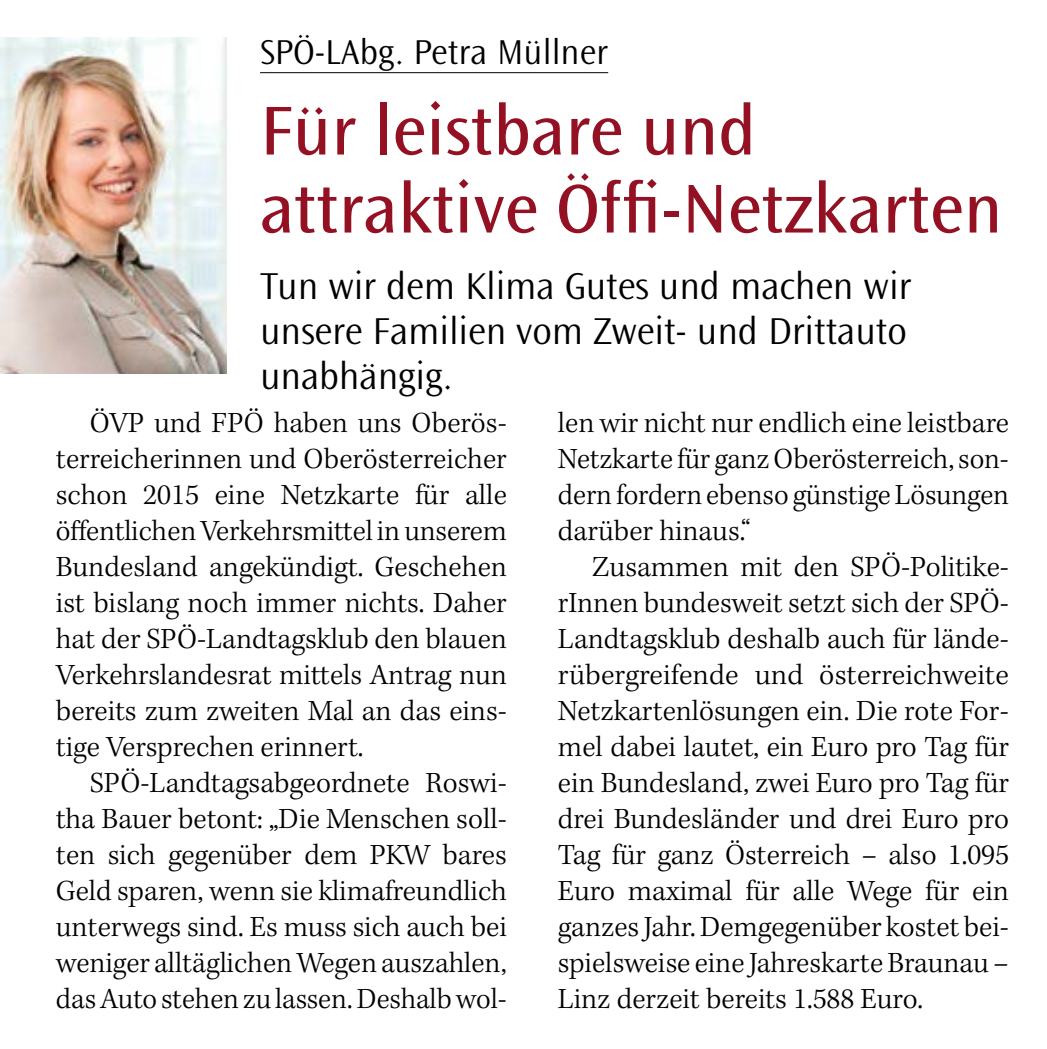
<style>
.page{position:relative;width:1047px;height:1049px;background:#fff}
.page>*{position:absolute;margin:0;border:0;box-sizing:border-box;transform-origin:0 0}
.t1{font:72px/78px "Ocean Sans Std";color:#931122}
.t2{font:300 39px/45px "Ocean Sans Std";letter-spacing:-.005em;color:#000}
.t3{font:300 36px "Ocean Sans Std";color:#000}
.t4{font:300 30px/36px "Kepler Std";color:#000;text-align:justify}
</style>
<div class="page">
<img style="left:0;top:38px;width:226px;height:336px">
<hr style="left:260px;top:72px;width:348px;height:1px;background:#000">
<p class="t3" style="left:260px;top:32px;width:349px">SPÖ-LAbg. Petra Müllner</p>
<h1 class="t1" style="left:260px;top:93px;width:743px">Für leistbare und attraktive Öffi-Netzkarten</h1>
<h2 class="t2" style="left:260px;top:264px;width:653px">Tun wir dem Klima Gutes und machen wir unsere Familien vom Zweit- und Drittauto unabhängig.</h2>
<p class="t4" style="left:56px;top:405px;width:452px;text-indent:34px">ÖVP und FPÖ haben uns Oberös&shy;terreicherinnen und Oberösterreicher schon 2015 eine Netzkarte für alle öffentlichen Verkehrsmittel in unserem Bundesland angekündigt. Geschehen ist bislang noch immer nichts. Daher hat der SPÖ-Landtagsklub den blauen Verkehrslandesrat mittels Antrag nun bereits zum zweiten Mal an das eins&shy;tige Versprechen erinnert.</p>
<p class="t4" style="left:56px;top:765px;width:452px;text-indent:34px">SPÖ-Landtagsabgeordnete Roswi&shy;tha Bauer betont: „Die Menschen soll&shy;ten sich gegenüber dem PKW bares Geld sparen, wenn sie klimafreundlich unterwegs sind. Es muss sich auch bei weniger alltäglichen Wegen auszahlen, das Auto stehen zu lassen. Deshalb wol-</p>
<p class="t4" style="left:558px;top:405px;width:452px">len wir nicht nur endlich eine leistbare Netzkarte für ganz Oberösterreich, son&shy;dern fordern ebenso günstige Lösungen darüber hinaus.“</p>
<p class="t4" style="left:558px;top:549px;width:452px;text-indent:34px">Zusammen mit den SPÖ-Politike&shy;rInnen bundesweit setzt sich der SPÖ-Landtagsklub deshalb auch für lände&shy;rübergreifende und österreichweite Netzkartenlösungen ein. Die rote For&shy;mel dabei lautet, ein Euro pro Tag für ein Bundesland, zwei Euro pro Tag für drei Bundesländer und drei Euro pro Tag für ganz Österreich – also 1.095<br>Euro maximal für alle Wege für ein ganzes Jahr. Demgegenüber kostet bei&shy;spielsweise eine Jahreskarte Braunau – Linz derzeit bereits 1.588 Euro.</p>
</div>
